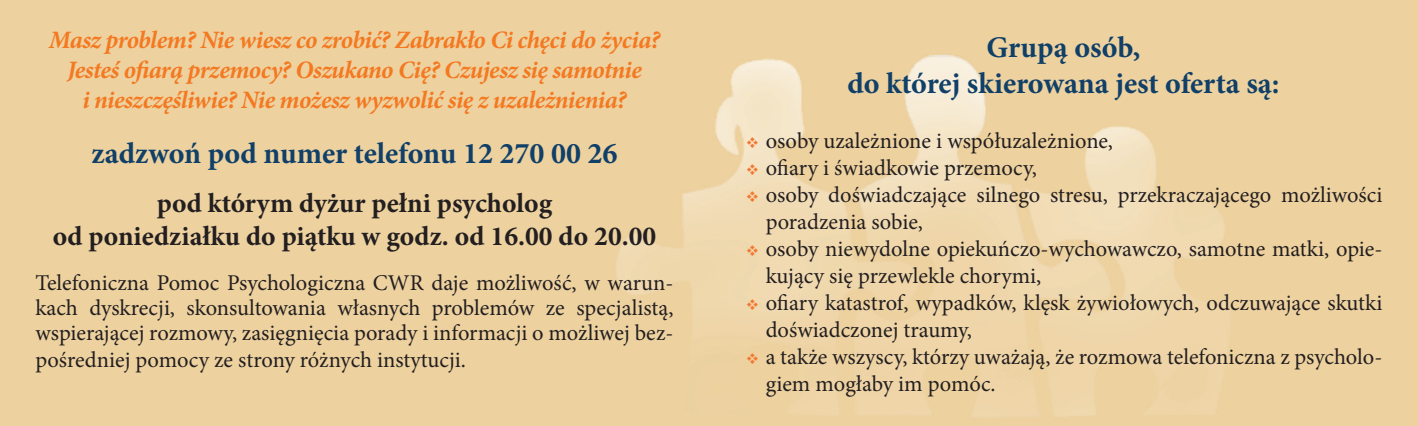
<style>
.page{position:relative;width:1418px;height:426px;background:#fff}
.page>*{position:absolute;margin:0;border:0;box-sizing:border-box;transform-origin:0 0}
.t1{font:700 30px/36px "Minion Pro";color:#103f68;text-align:center}
.t2{font:700 27.5px/33px "Minion Pro";color:#231f20;text-align:center}
.t3{font:italic 700 25px/30px "Minion Pro";letter-spacing:-.02em;color:#f47921;text-align:center}
.t4{font:22.5px/27px "Minion Pro";color:#231f20}
.s1{color:#f37932}
</style>
<div class="page">
<p class="t3" style="left:49px;top:24px;width:613px">Masz problem? Nie wiesz co zrobić? Zabrakło Ci chęci do życia?<br>Jesteś ofiarą przemocy? Oszukano Cię? Czujesz się samotnie<br>i nieszczęśliwie? Nie możesz wyzwolić się z uzależnienia?</p>
<h1 class="t1" style="left:91px;top:135px;width:528px">zadzwoń pod numer telefonu 12 270 00 26</h1>
<p class="t2" style="left:53px;top:186px;width:605px">pod którym dyżur pełni psycholog<br>od poniedziałku do piątku w godz. od 16.00 do 20.00</p>
<p class="t4" style="left:35px;top:270px;width:639px;line-height:25.8px;text-align:justify">Telefoniczna Pomoc Psychologiczna CWR daje możliwość, w warun&shy;kach dyskrecji, skonsultowania własnych problemów ze specjalistą, wspierającej rozmowy, zasięgnięcia porady i informacji o możliwej bez&shy;pośredniej pomocy ze strony różnych instytucji.</p>
<h1 class="t1" style="left:847px;top:29px;width:433px">Grupą osób,<br>do której skierowana jest oferta są:</h1>
<p class="t4" style="left:745px;top:127px;width:369px"><span class="s1">❖</span> osoby uzależnione i współuzależnione,</p>
<p class="t4" style="left:745px;top:154px;width:293px"><span class="s1">❖</span> ofiary i świadkowie przemocy,</p>
<p class="t4" style="left:765px;top:181px;width:618px;text-indent:-20px"><span class="s1">❖</span> osoby doświadczające silnego stresu, przekraczającego możliwości poradzenia sobie,</p>
<p class="t4" style="left:765px;top:235px;width:618px;text-indent:-20px"><span class="s1">❖</span> osoby niewydolne opiekuńczo-wychowawczo, samotne matki, opie&shy;kujący się przewlekle chorymi,</p>
<p class="t4" style="left:765px;top:289px;width:618px;text-indent:-20px"><span class="s1">❖</span> ofiary katastrof, wypadków, klęsk żywiołowych, odczuwające skutki doświadczonej traumy,</p>
<p class="t4" style="left:765px;top:343px;width:618px;text-indent:-20px"><span class="s1">❖</span> a także wszyscy, którzy uważają, że rozmowa telefoniczna z psycholo&shy;giem mogłaby im pomóc.</p>
</div>
